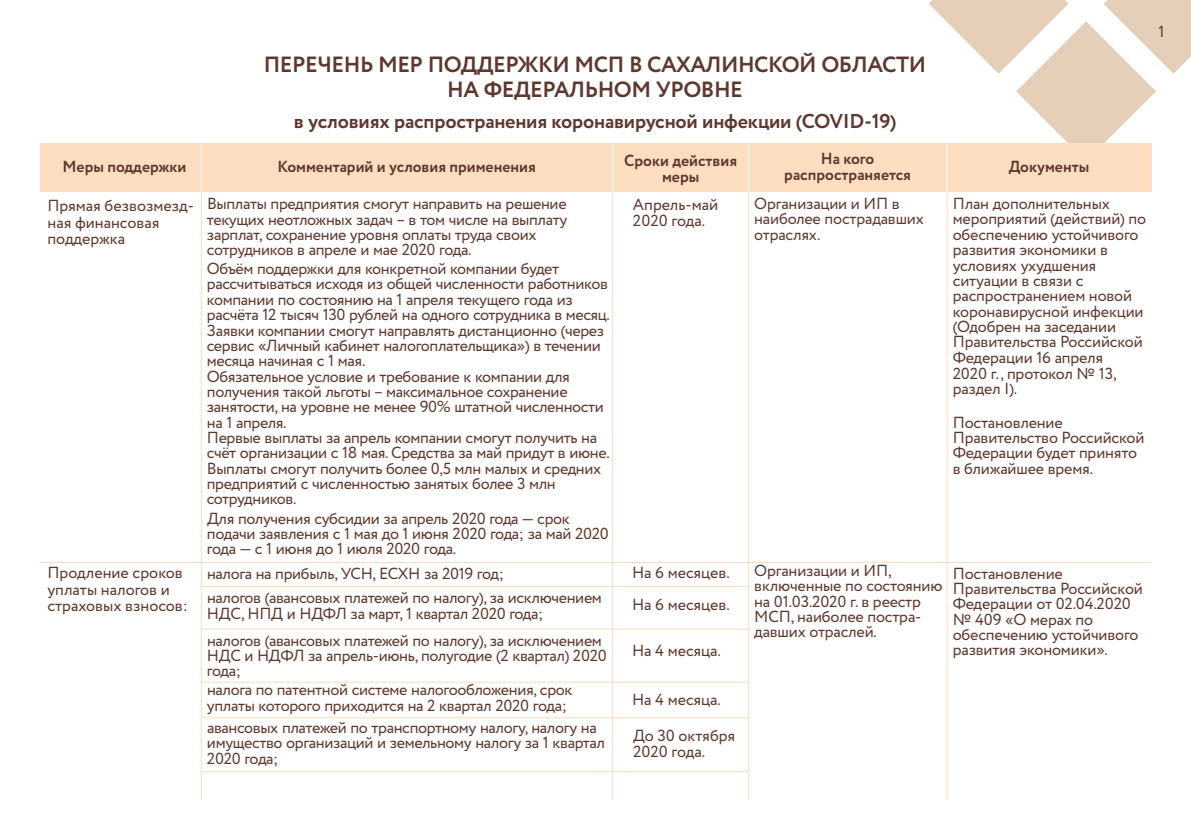
<style>
.page{position:relative;width:1191px;height:840px;background:#fff}
.page>*{position:absolute;margin:0;border:0;box-sizing:border-box;transform-origin:0 0}
.t1{font:700 22px/24.6px "Circe";letter-spacing:-.02em;color:#5e372e;text-align:center}
.t2{font:700 20px "Circe";letter-spacing:-.01em;color:#5e372e}
.t3{font:16px/15.4px "Circe";letter-spacing:-.025em;color:#5e372e}
.t4{font:16px/16.6px "Circe";color:#5e372e}
.t5{font:700 16px/16.2px "Circe";color:#5e372e;text-align:center}
</style>
<div class="page">
<hr style="left:40px;top:561px;width:1111px;height:1px;background:#fedec1">
<svg style="left:929px;top:0;width:262px;height:161px"></svg>
<div style="left:40px;top:143px;width:161px;height:49px;background:#fedec1"></div>
<div style="left:201px;top:143px;width:411px;height:49px;background:#fedec1"></div>
<div style="left:612px;top:143px;width:136px;height:49px;background:#fedec1"></div>
<div style="left:748px;top:143px;width:199px;height:49px;background:#fedec1"></div>
<div style="left:947px;top:143px;width:204px;height:49px;background:#fedec1"></div>
<hr style="left:201px;top:628px;width:547px;height:1px;background:#fedec1">
<hr style="left:201px;top:716px;width:547px;height:2px;background:#fedec1">
<hr style="left:201px;top:770px;width:547px;height:1px;background:#fedec1">
<hr style="left:201px;top:143px;width:1px;height:656px;background:#fedec1">
<hr style="left:612px;top:143px;width:1px;height:656px;background:#fedec1">
<hr style="left:748px;top:143px;width:1px;height:656px;background:#fedec1">
<hr style="left:946px;top:143px;width:1px;height:656px;background:#fedec1">
<hr style="left:946px;top:143px;width:1px;height:49px;background:#fefefe">
<hr style="left:748px;top:143px;width:1px;height:49px;background:#fefefe">
<hr style="left:612px;top:143px;width:1px;height:49px;background:#fefefe">
<hr style="left:201px;top:143px;width:1px;height:49px;background:#fefefe">
<hr style="left:201px;top:585px;width:547px;height:1px;background:#fedec1">
<hr style="left:201px;top:681px;width:547px;height:1px;background:#fedec1">
<h1 class="t1" style="left:264px;top:54px;width:664px">ПЕРЕЧЕНЬ МЕР ПОДДЕРЖКИ МСП В САХАЛИНСКОЙ ОБЛАСТИ<br>НА ФЕДЕРАЛЬНОМ УРОВНЕ</h1>
<p class="t2" style="left:294px;top:113px;width:604px">в условиях распространения коронавирусной инфекции (COVID-19)</p>
<p class="t5" style="left:62px;top:159px;width:126px">Меры поддержки</p>
<p class="t5" style="left:277px;top:159px;width:260px">Комментарий и условия применения</p>
<p class="t5" style="left:624px;top:153px;width:114px">Сроки действия меры</p>
<p class="t5" style="left:784px;top:151px;width:128px">На кого распространяется</p>
<p class="t5" style="left:1008px;top:159px;width:82px">Документы</p>
<p class="t4" style="left:47px;top:198px;width:148px">Прямая безвозмезд&shy;ная финансовая поддержка</p>
<p class="t3" style="left:207px;top:197px;width:362px">Выплаты предприятия смогут направить на решение текущих неотложных задач – в том числе на выплату зарплат, сохранение уровня оплаты труда своих сотрудников в апреле и мае 2020 года.</p>
<p class="t3" style="left:207px;top:262px;width:405px">Объём поддержки для конкретной компании будет рассчитываться исходя из общей численности работников компании по состоянию на 1 апреля текущего года из расчёта 12 тысяч 130 рублей на одного сотрудника в месяц.<br>Заявки компании смогут направлять дистанционно (через сервис «Личный кабинет налогоплательщика») в течении месяца начиная с 1 мая.<br>Обязательное условие и требование к компании для получения такой льготы – максимальное сохранение занятости, на уровне не менее 90% штатной численности на 1 апреля.<br>Первые выплаты за апрель компании смогут получить на счёт организации с 18 мая. Средства за май придут в июне.<br>Выплаты смогут получить более 0,5 млн малых и средних предприятий с численностью занятых более 3 млн сотрудников.</p>
<p class="t3" style="left:207px;top:511px;width:403px">Для получения субсидии за апрель 2020 года — срок подачи заявления с 1 мая до 1 июня 2020 года; за май 2020 года — с 1 июня до 1 июля 2020 года.</p>
<p class="t3" style="left:754px;top:197px;width:171px">Организации и ИП в наиболее пострадавших отраслях.</p>
<p class="t4" style="left:633px;top:197px;width:87px">Апрель-май<br>2020 года.</p>
<p class="t3" style="left:952px;top:197px;width:195px">План дополнительных мероприятий (действий) по обеспечению устойчивого развития экономики в условиях ухудшения ситуации в связи с распространением новой коронавирусной инфекции (Одобрен на заседании<br>Правительства Российской<br>Федерации 16 апреля<br>2020 г., протокол № 13, раздел I).</p>
<p class="t3" style="left:952px;top:415px;width:193px">Постановление<br>Правительство Российской<br>Федерации будет принято в ближайшее время.</p>
<p class="t3" style="left:754px;top:563px;width:190px">Организации и ИП, включенные по состоянию на 01.03.2020 г. в реестр<br>МСП, наиболее постра&shy;давших отраслей.</p>
<p class="t4" style="left:632px;top:565px;width:99px">На 6 месяцев.</p>
<p class="t4" style="left:47px;top:565px;width:142px">Продление сроков уплаты налогов и страховых взносов:</p>
<p class="t3" style="left:952px;top:566px;width:192px">Постановление<br>Правительства Российской<br>Федерации от 02.04.2020 № 409 «О мерах по обеспечению устойчивого развития экономики».</p>
<p class="t3" style="left:207px;top:566px;width:298px">налога на прибыль, УСН, ЕСХН за 2019 год;</p>
<p class="t3" style="left:207px;top:591px;width:396px">налогов (авансовых платежей по налогу), за исключением<br>НДС, НПД и НДФЛ за март, 1 квартал 2020 года;</p>
<p class="t4" style="left:632px;top:597px;width:99px">На 6 месяцев.</p>
<p class="t4" style="left:632px;top:643px;width:90px">На 4 месяца.</p>
<p class="t3" style="left:207px;top:633px;width:401px">налогов (авансовых платежей по налогу), за исключением<br>НДС и НДФЛ за апрель-июнь, полугодие (2 квартал) 2020 года;</p>
<p class="t3" style="left:207px;top:683px;width:367px">налога по патентной системе налогообложения, срок уплаты которого приходится на 2 квартал 2020 года;</p>
<p class="t4" style="left:632px;top:692px;width:90px">На 4 месяца.</p>
<p class="t3" style="left:207px;top:720px;width:399px">авансовых платежей по транспортному налогу, налогу на имущество организаций и земельному налогу за 1 квартал<br>2020 года;</p>
<p class="t4" style="left:633px;top:727px;width:104px">До 30 октября<br>2020 года.</p>
<p class="t3" style="left:1158px;top:25px;width:8px">1</p>
</div>
